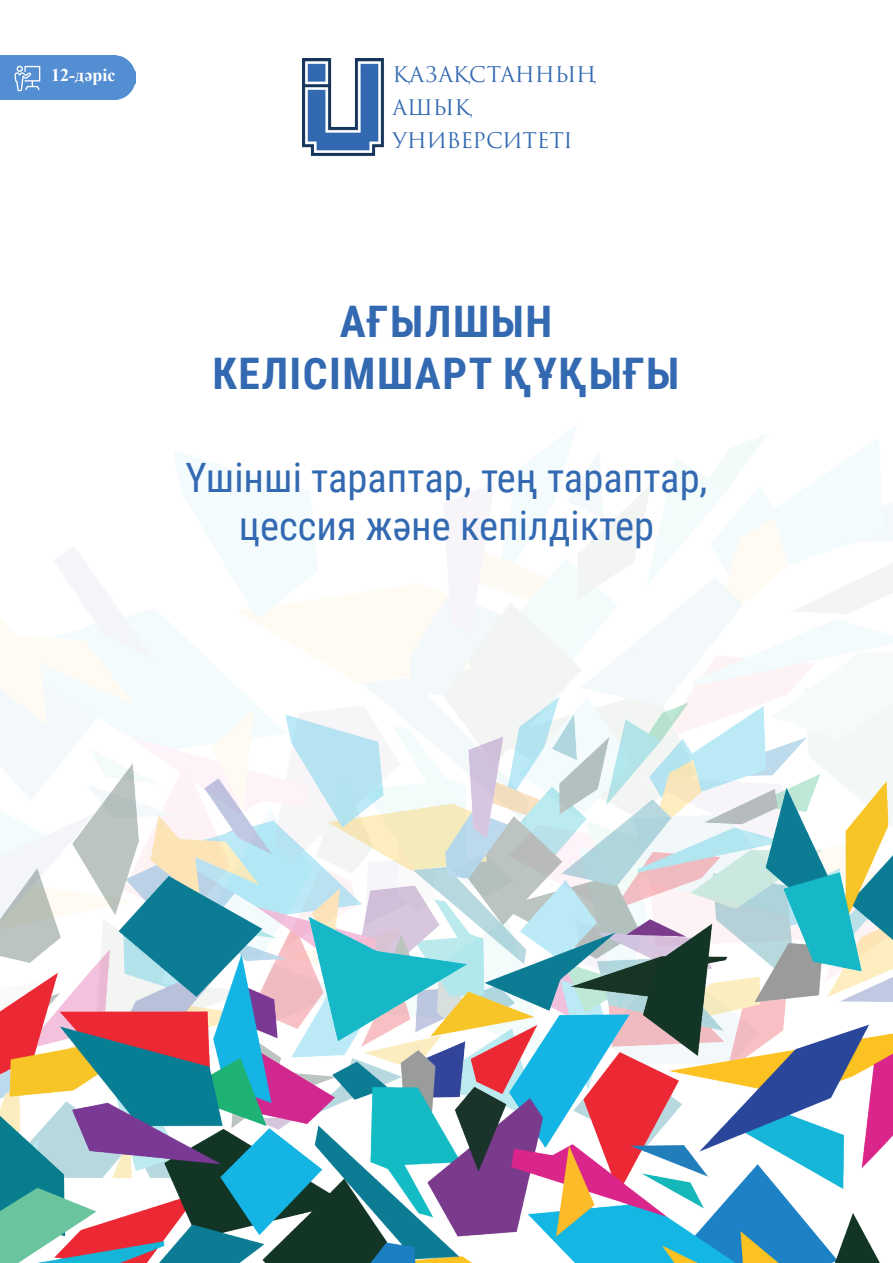
<style>
.page{position:relative;width:893px;height:1263px;background:#fff}
.page>*{position:absolute;margin:0;border:0;box-sizing:border-box;transform-origin:0 0}
.t1{font:700 43.5px/52.2px "Roboto Condensed";letter-spacing:.035em;color:#3269b1;text-align:center}
.t2{font:40.5px/48.6px "Roboto Condensed";color:#3269b1;text-align:center}
.t3{font:21px "Trajan Pro 3";letter-spacing:-.01em;color:#3269b1}
.tema{font:700 18px "Times New Roman";color:#fff}
</style>
<div class="page">
<img style="left:0;top:425px;width:893px;height:638px">
<img style="left:302px;top:58px;width:82px;height:98px">
<img style="left:0;top:696px;width:892px;height:33px">
<img style="left:0;top:729px;width:892px;height:534px">
<div style="left:0;top:55px;width:136px;height:45px;background:#538dd2"></div>
<svg style="left:14px;top:66px;width:26px;height:25px"></svg>
<p class="tema" style="left:51px;top:62px;width:66px">12-дәріс</p>
<p class="t3" style="left:393px;top:60px;width:205px">ҚАЗАҚСТАННЫҢ</p>
<p class="t3" style="left:393px;top:93px;width:80px">АШЫҚ</p>
<p class="t3" style="left:393px;top:126px;width:182px">УНИВЕРСИТЕТІ</p>
<p class="t1" style="left:212px;top:294px;width:468px">АҒЫЛШЫН<br>КЕЛІСІМШАРТ ҚҰҚЫҒЫ</p>
<p class="t2" style="left:185px;top:452px;width:524px">Үшінші тараптар, тең тараптар, цессия және кепілдіктер</p>
</div>
